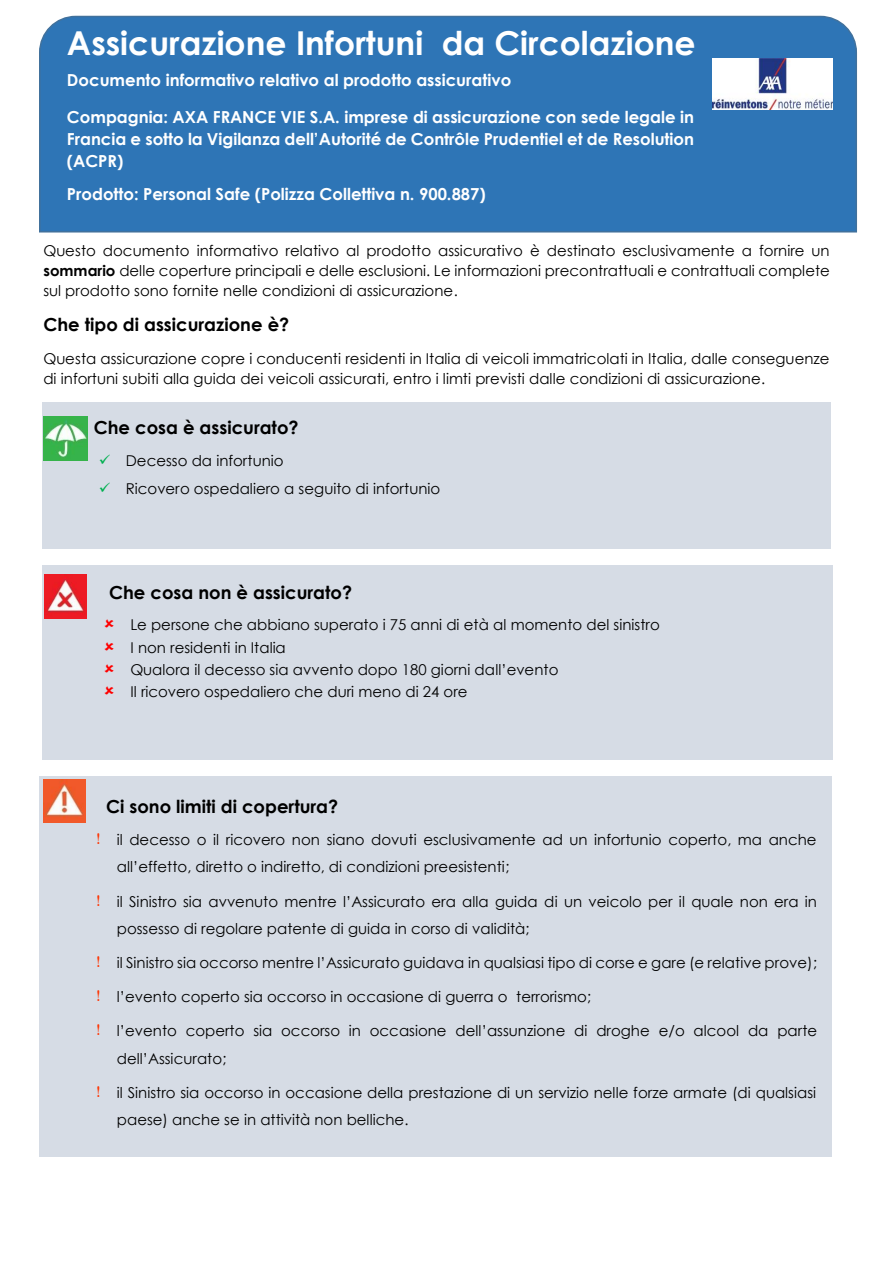
<style>
.page{position:relative;width:893px;height:1263px;background:#fff}
.page>*{position:absolute;margin:0;border:0;box-sizing:border-box;transform-origin:0 0}
.t1{font:700 33px "Century Gothic";color:#fff}
.t2{font:700 18px "Century Gothic";color:#000}
.t3{font:700 16.5px/21.9px "Century Gothic";color:#fff;text-align:justify}
.t4{font:15px/20px "Century Gothic";color:#000}
.s1{font-weight:700}
.s2{color:#00b050}
.s3{font-family:"Traditional Arabic";font-weight:700;font-size:21px;color:#f30}
</style>
<div class="page">
<div style="left:39px;top:15px;width:818px;height:218px;background:#2e75b6"></div>
<div style="left:42px;top:402px;width:789px;height:146px;background:#d6dce5"></div>
<img style="left:44px;top:416px;width:43px;height:44px">
<div style="left:42px;top:566px;width:791px;height:194px;background:#d6dce5"></div>
<img style="left:45px;top:574px;width:42px;height:44px">
<div style="left:39px;top:776px;width:793px;height:380px;background:#d6dce5"></div>
<img style="left:43px;top:779px;width:42px;height:44px">
<img style="left:712px;top:59px;width:121px;height:51px">
<p class="t1" style="left:67px;top:22px;width:630px">Assicurazione Infortuni da Circolazione</p>
<p class="t3" style="left:67px;top:69px;width:446px">Documento informativo relativo al prodotto assicurativo</p>
<p class="t3" style="left:67px;top:105px;width:629px">Compagnia: AXA FRANCE VIE S.A. imprese di assicurazione con sede legale in Francia e sotto la Vigilanza dell’Autorité de Contrôle Prudentiel et de Resolution (ACPR)</p>
<p class="t3" style="left:67px;top:183px;width:420px">Prodotto: Personal Safe (Polizza Collettiva n. 900.887)</p>
<p class="t4" style="left:43px;top:240px;width:788px;text-align:justify">Questo documento informativo relativo al prodotto assicurativo è destinato esclusivamente a fornire un <span class="s1">sommario</span> delle coperture principali e delle esclusioni. Le informazioni precontrattuali e contrattuali complete sul prodotto sono fornite nelle condizioni di assicurazione.</p>
<p class="t2" style="left:43px;top:313px;width:247px">Che tipo di assicurazione è?</p>
<p class="t4" style="left:43px;top:348px;width:788px">Questa assicurazione copre i conducenti residenti in Italia di veicoli immatricolati in Italia, dalle conseguenze di infortuni subiti alla guida dei veicoli assicurati, entro i limti previsti dalle condizioni di assicurazione.</p>
<p class="t2" style="left:94px;top:416px;width:206px">Che cosa è assicurato?</p>
<p class="t4" style="left:99px;top:450px;width:186px"><span class="s2">✓</span> Decesso da infortunio</p>
<p class="t4" style="left:99px;top:478px;width:343px"><span class="s2">✓</span> Ricovero ospedaliero a seguito di infortunio</p>
<p class="t2" style="left:109px;top:581px;width:245px">Che cosa non è assicurato?</p>
<p class="t4" style="left:130px;top:614px;width:531px">Le persone che abbiano superato i 75 anni di età al momento del sinistro</p>
<p class="t4" style="left:130px;top:637px;width:157px">I non residenti in Italia</p>
<p class="t4" style="left:130px;top:659px;width:430px">Qualora il decesso sia avvento dopo 180 giorni dall’evento</p>
<p class="t4" style="left:130px;top:681px;width:339px">Il ricovero ospedaliero che duri meno di 24 ore</p>
<p class="t2" style="left:106px;top:795px;width:234px">Ci sono limiti di copertura?</p>
<p class="t4" style="left:117px;top:825px;width:701px;line-height:27.3px;text-indent:-21px"><span class="s3">!</span> il decesso o il ricovero non siano dovuti esclusivamente ad un infortunio coperto, ma anche all’effetto, diretto o indiretto, di condizioni preesistenti;</p>
<p class="t4" style="left:117px;top:887px;width:702px;line-height:27.3px;text-indent:-21px"><span class="s3">!</span> il Sinistro sia avvenuto mentre l’Assicurato era alla guida di un veicolo per il quale non era in possesso di regolare patente di guida in corso di validità;</p>
<p class="t4" style="left:95px;top:952px;width:723px"><span class="s3">!</span> il Sinistro sia occorso mentre l’Assicurato guidava in qualsiasi tipo di corse e gare (e relative prove);</p>
<p class="t4" style="left:95px;top:986px;width:497px"><span class="s3">!</span> l’evento coperto sia occorso in occasione di guerra o terrorismo;</p>
<p class="t4" style="left:117px;top:1016px;width:702px;line-height:27.6px;text-indent:-21px"><span class="s3">!</span> l’evento coperto sia occorso in occasione dell’assunzione di droghe e/o alcool da parte dell’Assicurato;</p>
<p class="t4" style="left:117px;top:1078px;width:701px;line-height:27.6px;text-indent:-21px"><span class="s3">!</span> il Sinistro sia occorso in occasione della prestazione di un servizio nelle forze armate (di qualsiasi paese) anche se in attività non belliche.</p>
</div>
